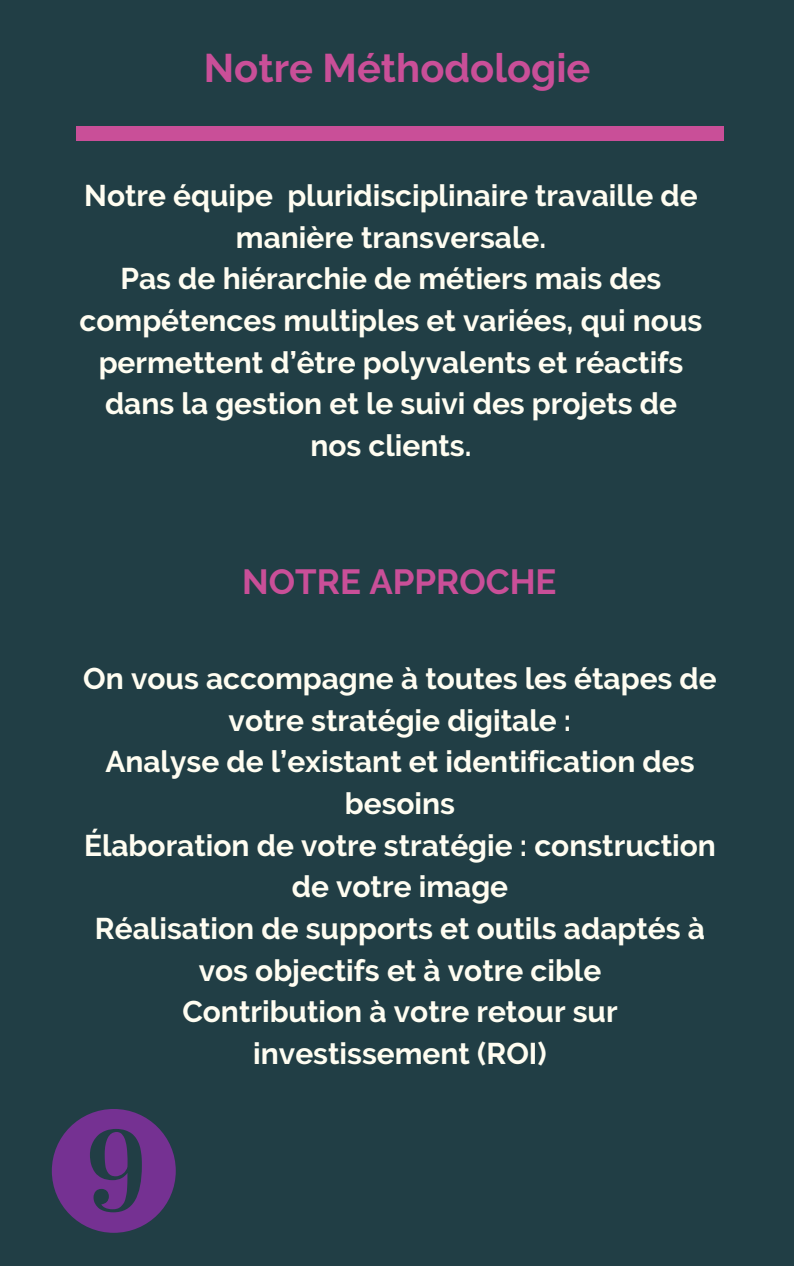
<style>
.page{position:relative;width:794px;height:1266px;background:#fff}
.page>*{position:absolute;margin:0;border:0;box-sizing:border-box;transform-origin:0 0}
.t1{font:700 39.83px "Raleway";color:#c94f98}
.t2{font:700 34.8px "Raleway";color:#c94f98}
.t3{font:700 29.85px/41.6px "Raleway";color:#fffdf1;text-align:center}
</style>
<div class="page">
<div style="left:0;top:0;width:793px;height:1266px;background:#213e45"></div>
<div style="left:76px;top:127px;width:647px;height:14px;background:#c94f98"></div>
<svg style="left:52px;top:1109px;width:124px;height:123px"></svg>
<h1 class="t1" style="left:204px;top:45px;width:388px">Notre Méthodologie</h1>
<p class="t3" style="left:79px;top:175px;width:624px">Notre équipe pluridisciplinaire travaille de manière transversale.<br>Pas de hiérarchie de métiers mais des compétences multiples et variées, qui nous permettent d’être polyvalents et réactifs dans la gestion et le suivi des projets de nos clients.</p>
<p class="t2" style="left:242px;top:561px;width:315px">NOTRE APPROCHE</p>
<p class="t3" style="left:83px;top:657px;width:634px">On vous accompagne à toutes les étapes de votre stratégie digitale :<br>Analyse de l’existant et identification des besoins<br>Élaboration de votre stratégie : construction de votre image<br>Réalisation de supports et outils adaptés à vos objectifs et à votre cible<br>Contribution à votre retour sur investissement (ROI)</p>
</div>
